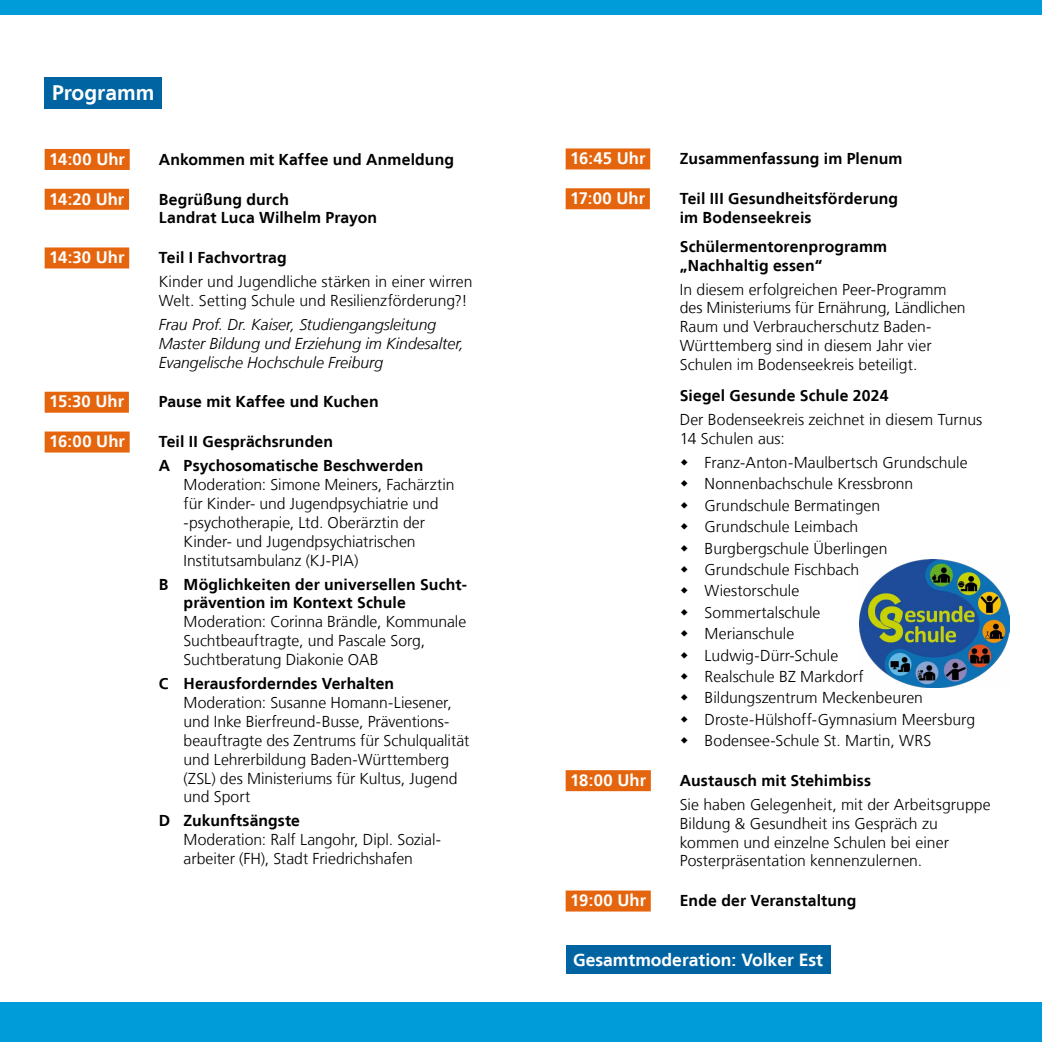
<style>
.page{position:relative;width:1042px;height:1042px;background:#fff}
.page>*{position:absolute;margin:0;border:0;box-sizing:border-box;transform-origin:0 0}
.t1{font:700 21px "Frutiger LT";color:#fff}
.t2{font:700 17.5px "Frutiger LT";color:#fff}
.t3{font:700 16.62px "Frutiger LT";letter-spacing:.005em;color:#fff}
.t4{font:300 15.75px/18.9px "Frutiger LT";color:#000}
.t5{font:700 15.75px/18.9px "Frutiger LT";letter-spacing:.01em;color:#000}
.t6{font:italic 300 15.75px/18.9px "Frutiger LT";color:#000}
</style>
<div class="page">
<div style="left:0;top:1002px;width:521px;height:40px;background:#009bd9"></div>
<div style="left:521px;top:1002px;width:521px;height:40px;background:#009bd9"></div>
<div style="left:0;top:0;width:521px;height:14px;background:#009bd9"></div>
<div style="left:521px;top:0;width:521px;height:14px;background:#009bd9"></div>
<div style="left:45px;top:77px;width:117px;height:31px;background:#0064a3"></div>
<div style="left:45px;top:149px;width:85px;height:21px;background:#e4650e"></div>
<div style="left:45px;top:189px;width:84px;height:21px;background:#e4650e"></div>
<div style="left:45px;top:247px;width:84px;height:21px;background:#e4650e"></div>
<div style="left:45px;top:392px;width:84px;height:21px;background:#e4650e"></div>
<div style="left:45px;top:431px;width:85px;height:21px;background:#e4650e"></div>
<div style="left:566px;top:148px;width:84px;height:21px;background:#e4650e"></div>
<div style="left:566px;top:188px;width:84px;height:21px;background:#e4650e"></div>
<div style="left:566px;top:770px;width:85px;height:21px;background:#e4650e"></div>
<div style="left:566px;top:890px;width:85px;height:21px;background:#e4650e"></div>
<div style="left:566px;top:945px;width:264px;height:28px;background:#0064a3"></div>
<img style="left:859px;top:560px;width:150px;height:128px">
<h1 class="t1" style="left:52px;top:80px;width:104px">Programm</h1>
<p class="t3" style="left:49px;top:149px;width:77px">14:00 Uhr</p>
<p class="t5" style="left:159px;top:150px;width:297px">Ankommen mit Kaffee und Anmeldung</p>
<p class="t3" style="left:49px;top:189px;width:77px">14:20 Uhr</p>
<p class="t5" style="left:159px;top:190px;width:220px">Begrüßung durch<br>Landrat Luca Wilhelm Prayon</p>
<p class="t3" style="left:49px;top:248px;width:77px">14:30 Uhr</p>
<p class="t5" style="left:159px;top:248px;width:129px">Teil I Fachvortrag</p>
<p class="t4" style="left:159px;top:272px;width:315px">Kinder und Jugendliche stärken in einer wirren<br>Welt. Setting Schule und Resilienzförderung?!</p>
<p class="t6" style="left:159px;top:315px;width:307px">Frau Prof. Dr. Kaiser, Studiengangsleitung<br>Master Bildung und Erziehung im Kindesalter,<br>Evangelische Hochschule Freiburg</p>
<p class="t3" style="left:49px;top:392px;width:76px">15:30 Uhr</p>
<p class="t5" style="left:159px;top:393px;width:221px">Pause mit Kaffee und Kuchen</p>
<p class="t3" style="left:49px;top:432px;width:77px">16:00 Uhr</p>
<p class="t5" style="left:159px;top:430px;width:266px;line-height:23.8px">Teil II Gesprächsrunden<br>A Psychosomatische Beschwerden</p>
<p class="t4" style="left:184px;top:475px;width:272px">Moderation: Simone Meiners, Fachärztin für Kinder- und Jugendpsychiatrie und -psychotherapie, Ltd. Oberärztin der Kinder- und Jugendpsychiatrischen Institutsambulanz (KJ-PIA)</p>
<p class="t5" style="left:184px;top:575px;width:285px;text-indent:-25px">B Möglichkeiten der universellen Sucht&shy;prävention im Kontext Schule</p>
<p class="t4" style="left:184px;top:613px;width:284px">Moderation: Corinna Brändle, Kommunale<br>Suchtbeauftragte, und Pascale Sorg,<br>Suchtberatung Diakonie OAB</p>
<p class="t5" style="left:159px;top:674px;width:237px">C Herausforderndes Verhalten</p>
<p class="t4" style="left:184px;top:693px;width:287px">Moderation: Susanne Homann-Liesener, und Inke Bierfreund-Busse, Präventions&shy;beauftragte des Zentrums für Schulqualität und Lehrerbildung Baden-Württemberg (ZSL) des Ministeriums für Kultus, Jugend und Sport</p>
<p class="t5" style="left:159px;top:811px;width:143px">D Zukunftsängste</p>
<p class="t4" style="left:184px;top:830px;width:259px">Moderation: Ralf Langohr, Dipl. Sozial&shy;arbeiter (FH), Stadt Friedrichshafen</p>
<p class="t3" style="left:570px;top:149px;width:77px">16:45 Uhr</p>
<p class="t5" style="left:680px;top:149px;width:224px">Zusammenfassung im Plenum</p>
<p class="t3" style="left:570px;top:188px;width:76px">17:00 Uhr</p>
<p class="t5" style="left:680px;top:189px;width:220px">Teil III Gesundheitsförderung im Bodenseekreis</p>
<p class="t5" style="left:680px;top:237px;width:209px">Schülermentorenprogramm „Nachhaltig essen“</p>
<p class="t4" style="left:680px;top:280px;width:287px">In diesem erfolgreichen Peer-Programm des Ministeriums für Ernährung, Ländlichen Raum und Verbraucherschutz Baden-Württemberg sind in diesem Jahr vier Schulen im Bodenseekreis beteiligt.</p>
<p class="t5" style="left:680px;top:387px;width:210px">Siegel Gesunde Schule 2024</p>
<p class="t4" style="left:680px;top:411px;width:304px">Der Bodenseekreis zeichnet in diesem Turnus<br>14 Schulen aus:</p>
<p class="t4" style="left:704px;top:452px;width:272px;line-height:21.3px">Franz-Anton-Maulbertsch Grundschule<br>Nonnenbachschule Kressbronn<br>Grundschule Bermatingen<br>Grundschule Leimbach<br>Burgbergschule Überlingen<br>Grundschule Fischbach<br>Wiestorschule<br>Sommertalschule<br>Merianschule<br>Ludwig-Dürr-Schule<br>Realschule BZ Markdorf<br>Bildungszentrum Meckenbeuren<br>Droste-Hülshoff-Gymnasium Meersburg<br>Bodensee-Schule St. Martin, WRS</p>
<p class="t3" style="left:570px;top:770px;width:77px">18:00 Uhr</p>
<p class="t5" style="left:680px;top:771px;width:193px">Austausch mit Stehimbiss</p>
<p class="t4" style="left:680px;top:795px;width:312px">Sie haben Gelegenheit, mit der Arbeitsgruppe Bildung &amp; Gesundheit ins Gespräch zu kommen und einzelne Schulen bei einer Posterpräsentation kennenzulernen.</p>
<p class="t3" style="left:570px;top:891px;width:77px">19:00 Uhr</p>
<p class="t5" style="left:680px;top:891px;width:178px">Ende der Veranstaltung</p>
<p class="t2" style="left:573px;top:949px;width:251px">Gesamtmoderation: Volker Est</p>
</div>
